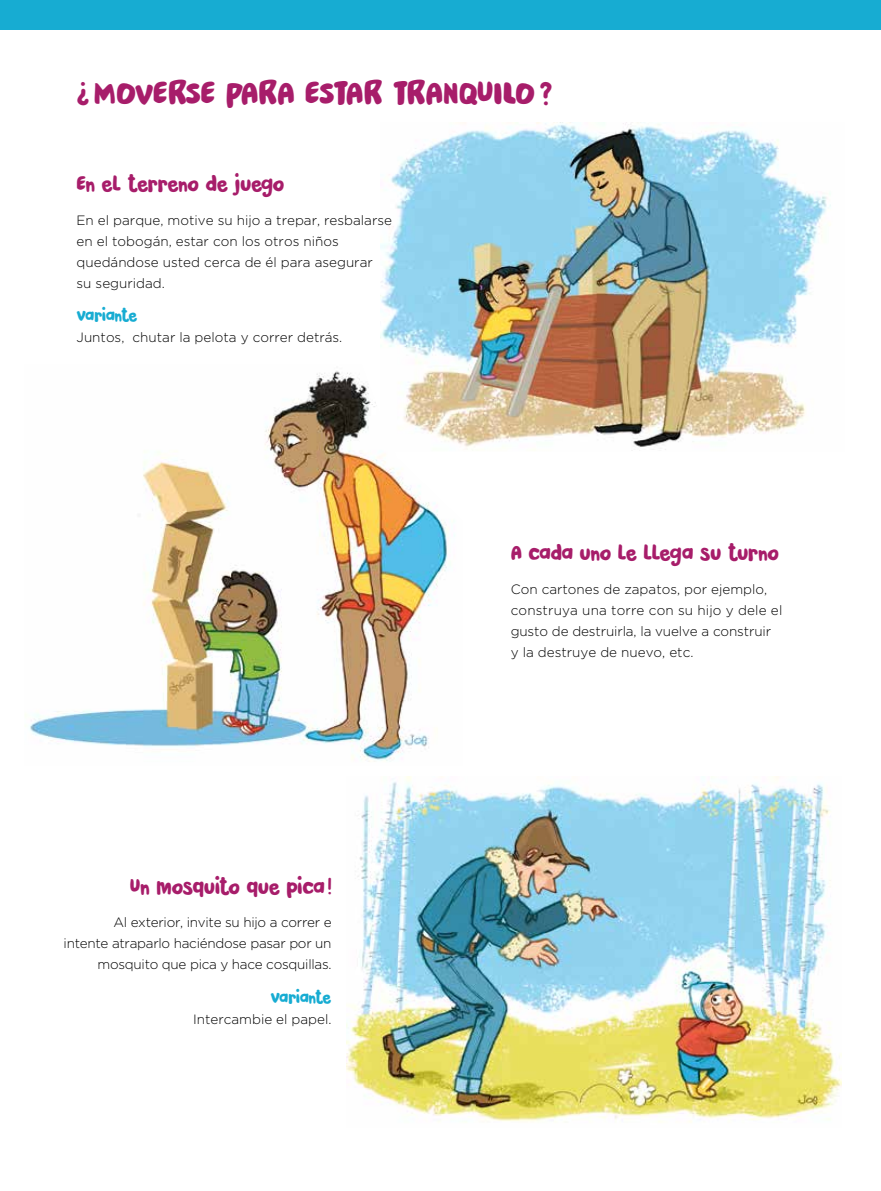
<style>
.page{position:relative;width:881px;height:1191px;background:#fff}
.page>*{position:absolute;margin:0;border:0;box-sizing:border-box;transform-origin:0 0}
.t1{font:33px "Pardesi";letter-spacing:-.025em;color:#a71d6a}
.t2{font:21px "Pardesi";letter-spacing:-.03em;color:#a71d6a}
.t3{font:16.5px "Pardesi";letter-spacing:-.05em;color:#17acd2}
.t4{font:300 13.5px/21px "Gotham";color:#000}
.t5{font:300 13.5px/21px "Gotham";letter-spacing:-.02em;color:#000;text-align:right}
</style>
<div class="page">
<div style="left:0;top:0;width:880px;height:30px;background:#17acd2"></div>
<img style="left:381px;top:123px;width:450px;height:327px">
<img style="left:25px;top:364px;width:437px;height:398px">
<img style="left:346px;top:776px;width:495px;height:347px">
<h1 class="t1" style="left:77px;top:69px;width:477px">¿MOVERSE PARA ESTAR TRANQUILO?</h1>
<h2 class="t2" style="left:77px;top:168px;width:209px">EN EL TERRENO DE JUEGO</h2>
<p class="t4" style="left:77px;top:209px;width:317px">En el parque, motive su hijo a trepar, resbalarse en el tobogán, estar con los otros niños quedándose usted cerca de él para asegurar<br>su seguridad.</p>
<p class="t3" style="left:77px;top:303px;width:62px">VARIANTE</p>
<p class="t4" style="left:77px;top:327px;width:267px">Juntos, chutar la pelota y correr detrás.</p>
<h2 class="t2" style="left:130px;top:871px;width:203px">UN MOSQUITO QUE PICA!</h2>
<p class="t5" style="left:64px;top:912px;width:269px">Al exterior, invite su hijo a correr e<br>intente atraparlo haciéndose pasar por un mosquito que pica y hace cosquillas.</p>
<p class="t3" style="left:270px;top:985px;width:62px">VARIANTE</p>
<p class="t4" style="left:193px;top:1008px;width:140px">Intercambie el papel.</p>
<h2 class="t2" style="left:510px;top:537px;width:270px">A CADA UNO LE LLEGA SU TURNO</h2>
<p class="t4" style="left:510px;top:578px;width:273px">Con cartones de zapatos, por ejemplo, construya una torre con su hijo y dele el gusto de destruirla, la vuelve a construir y la destruye de nuevo, etc.</p>
</div>
